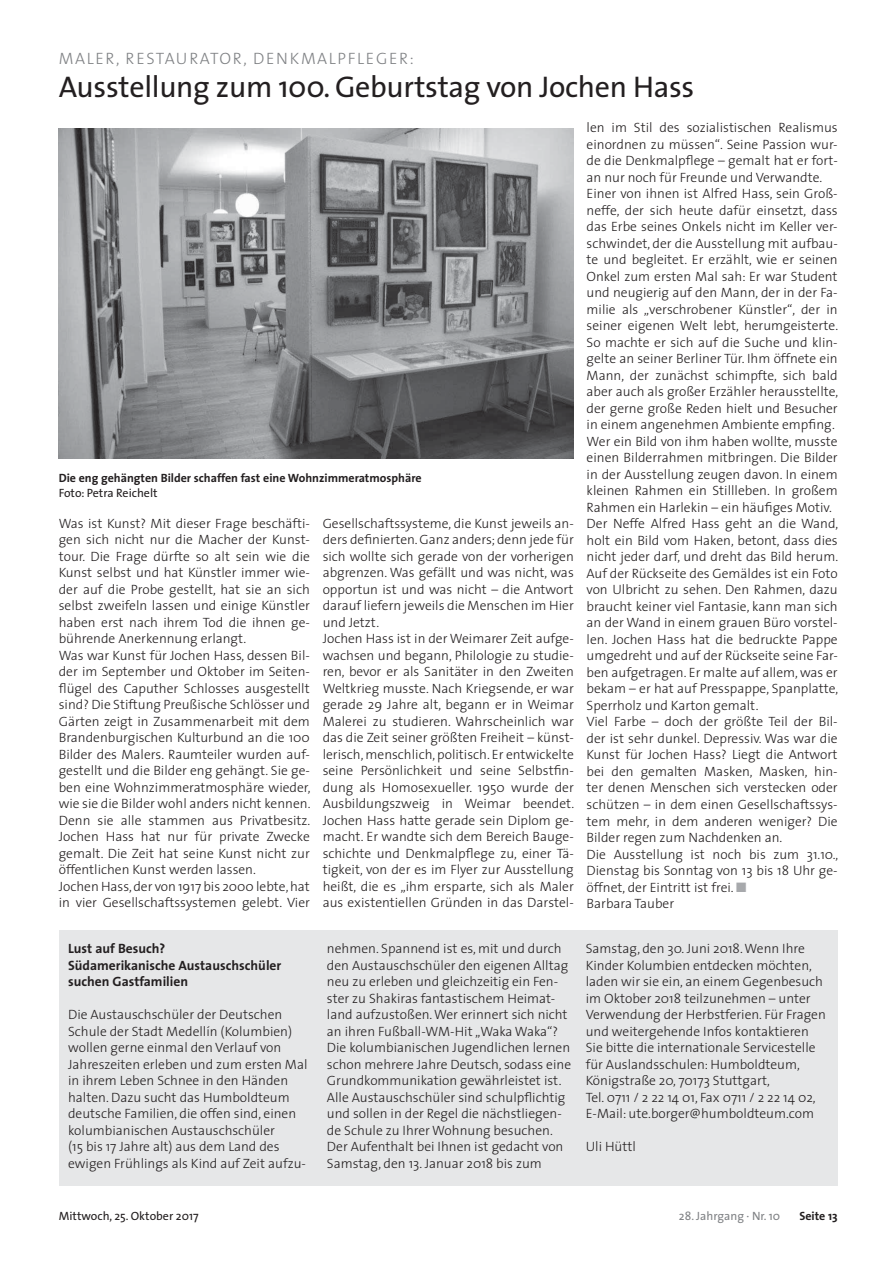
<style>
.page{position:relative;width:894px;height:1263px;background:#fff}
.page>*{position:absolute;margin:0;border:0;box-sizing:border-box;transform-origin:0 0}
.t1{font:30px "The Sans";letter-spacing:-.01em;color:#231f20}
.t2{font:300 16.5px "The Sans";letter-spacing:.1em;color:#808285}
.t3{font:300 13.5px/16.5px "The Sans";color:#231f20}
.t4{font:700 13.5px/16.5px "The Sans";color:#231f20}
.t5{font:700 12px "The Sans";color:#231f20}
.t6{font:12px "The Sans";color:#231f20}
.t7{font:12px "The Sans";color:#808285}
</style>
<div class="page">
<div style="left:59px;top:930px;width:778px;height:255px;background:#e6e7e8"></div>
<img style="left:59px;top:128px;width:514px;height:330px">
<p class="t2" style="left:59px;top:52px;width:356px">MALER, RESTAURATOR, DENKMALPFLEGER:</p>
<h1 class="t1" style="left:59px;top:76px;width:636px">Ausstellung zum 100. Geburtstag von Jochen Hass</h1>
<p class="t5" style="left:59px;top:472px;width:364px">Die eng gehängten Bilder schaffen fast eine Wohnzimmeratmosphäre</p>
<p class="t6" style="left:59px;top:488px;width:100px">Foto: Petra Reichelt</p>
<p class="t3" style="left:59px;top:516px;width:253px">Was ist Kunst? Mit dieser Frage beschäfti&shy;gen sich nicht nur die Macher der Kunst&shy;tour. Die Frage dürfte so alt sein wie die Kunst selbst und hat Künstler immer wie&shy;der auf die Probe gestellt, hat sie an sich selbst zweifeln lassen und einige Künstler haben erst nach ihrem Tod die ihnen ge&shy;bührende Anerkennung erlangt.<br>Was war Kunst für Jochen Hass, dessen Bil&shy;der im September und Oktober im Seiten&shy;flügel des Caputher Schlosses ausgestellt sind? Die Stiftung Preußische Schlösser und Gärten zeigt in Zusammenarbeit mit dem Brandenburgischen Kulturbund an die 100<br>Bilder des Malers. Raumteiler wurden auf&shy;gestellt und die Bilder eng gehängt. Sie ge&shy;ben eine Wohnzimmeratmosphäre wieder, wie sie die Bilder wohl anders nicht kennen.<br>Denn sie alle stammen aus Privatbesitz.<br>Jochen Hass hat nur für private Zwecke gemalt. Die Zeit hat seine Kunst nicht zur öffentlichen Kunst werden lassen.<br>Jochen Hass, der von 1917 bis 2000 lebte, hat in vier Gesellschaftssystemen gelebt. Vier</p>
<p class="t3" style="left:322px;top:516px;width:253px">Gesellschaftssysteme, die Kunst jeweils an&shy;ders definierten. Ganz anders; denn jede für sich wollte sich gerade von der vorherigen abgrenzen. Was gefällt und was nicht, was opportun ist und was nicht – die Antwort darauf liefern jeweils die Menschen im Hier und Jetzt.<br>Jochen Hass ist in der Weimarer Zeit aufge&shy;wachsen und begann, Philologie zu studie&shy;ren, bevor er als Sanitäter in den Zweiten Weltkrieg musste. Nach Kriegsende, er war gerade 29 Jahre alt, begann er in Weimar Malerei zu studieren. Wahrscheinlich war das die Zeit seiner größten Freiheit – künst&shy;lerisch, menschlich, politisch. Er entwickelte seine Persönlichkeit und seine Selbstfin&shy;dung als Homosexueller. 1950 wurde der Ausbildungszweig in Weimar beendet.<br>Jochen Hass hatte gerade sein Diplom ge&shy;macht. Er wandte sich dem Bereich Bauge&shy;schichte und Denkmalpflege zu, einer Tä&shy;tigkeit, von der es im Flyer zur Ausstellung heißt, die es „ihm ersparte, sich als Maler aus existentiellen Gründen in das Darstel-</p>
<p class="t3" style="left:586px;top:121px;width:253px">len im Stil des sozialistischen Realismus einordnen zu müssen“. Seine Passion wur&shy;de die Denkmalpflege – gemalt hat er fort&shy;an nur noch für Freunde und Verwandte.<br>Einer von ihnen ist Alfred Hass, sein Groß&shy;neffe, der sich heute dafür einsetzt, dass das Erbe seines Onkels nicht im Keller ver&shy;schwindet, der die Ausstellung mit aufbau&shy;te und begleitet. Er erzählt, wie er seinen Onkel zum ersten Mal sah: Er war Student und neugierig auf den Mann, der in der Fa&shy;milie als „verschrobener Künstler“, der in seiner eigenen Welt lebt, herumgeisterte.<br>So machte er sich auf die Suche und klin&shy;gelte an seiner Berliner Tür. Ihm öffnete ein Mann, der zunächst schimpfte, sich bald aber auch als großer Erzähler herausstellte, der gerne große Reden hielt und Besucher in einem angenehmen Ambiente empfing.<br>Wer ein Bild von ihm haben wollte, musste einen Bilderrahmen mitbringen. Die Bilder in der Ausstellung zeugen davon. In einem kleinen Rahmen ein Stillleben. In großem Rahmen ein Harlekin – ein häufiges Motiv.<br>Der Neffe Alfred Hass geht an die Wand, holt ein Bild vom Haken, betont, dass dies nicht jeder darf, und dreht das Bild herum.<br>Auf der Rückseite des Gemäldes ist ein Foto von Ulbricht zu sehen. Den Rahmen, dazu braucht keiner viel Fantasie, kann man sich an der Wand in einem grauen Büro vorstel&shy;len. Jochen Hass hat die bedruckte Pappe umgedreht und auf der Rückseite seine Far&shy;ben aufgetragen. Er malte auf allem, was er bekam – er hat auf Presspappe, Spanplatte, Sperrholz und Karton gemalt.<br>Viel Farbe – doch der größte Teil der Bil&shy;der ist sehr dunkel. Depressiv. Was war die Kunst für Jochen Hass? Liegt die Antwort bei den gemalten Masken, Masken, hin&shy;ter denen Menschen sich verstecken oder schützen – in dem einen Gesellschaftssys&shy;tem mehr, in dem anderen weniger? Die Bilder regen zum Nachdenken an.<br>Die Ausstellung ist noch bis zum 31.10., Dienstag bis Sonntag von 13 bis 18 Uhr ge&shy;öffnet, der Eintritt ist frei.<br>Barbara Tauber</p>
<p class="t4" style="left:68px;top:940px;width:214px">Lust auf Besuch?<br>Südamerikanische Austauschschüler suchen Gast familien</p>
<p class="t3" style="left:68px;top:1007px;width:241px">Die Austauschschüler der Deutschen Schule der Stadt Medellín (Kolumbien) wollen gerne einmal den Verlauf von Jahreszeiten erleben und zum ersten Mal in ihrem Leben Schnee in den Händen halten. Dazu sucht das Humboldteum deutsche Familien, die offen sind, einen kolumbianischen Austauschschüler<br>(15 bis 17 Jahre alt) aus dem Land des ewigen Frühlings als Kind auf Zeit aufzu-</p>
<p class="t3" style="left:327px;top:941px;width:245px">nehmen. Spannend ist es, mit und durch den Austauschschüler den eigenen Alltag neu zu erleben und gleichzeitig ein Fen&shy;ster zu Shakiras fantastischem Heimat&shy;land aufzustoßen. Wer erinnert sich nicht an ihren Fußball-WM-Hit „Waka Waka“?<br>Die kolumbianischen Jugendlichen lernen schon mehrere Jahre Deutsch, sodass eine Grundkommunikation gewährleistet ist.<br>Alle Austauschschüler sind schulpflichtig und sollen in der Regel die nächstliegen&shy;de Schule zu Ihrer Wohnung besuchen.<br>Der Aufenthalt bei Ihnen ist gedacht von Samstag, den 13. Januar 2018 bis zum</p>
<p class="t3" style="left:585px;top:941px;width:241px">Samstag, den 30. Juni 2018. Wenn Ihre Kinder Kolumbien entdecken möchten, laden wir sie ein, an einem Gegenbesuch im Oktober 2018 teilzunehmen – unter Verwendung der Herbstferien. Für Fragen und weitergehende Infos kontaktieren Sie bitte die internationale Servicestelle für Auslandsschulen: Humboldteum, Königstraße 20, 70173 Stuttgart,<br>Tel. 0711 / 2 22 14 01, Fax 0711 / 2 22 14 02, E-Mail: ute.borger@humboldteum.com</p>
<p class="t3" style="left:585px;top:1139px;width:52px">Uli Hüttl</p>
<p class="t6" style="left:59px;top:1211px;width:141px">Mittwoch, 25. Oktober 2017</p>
<p class="t7" style="left:678px;top:1211px;width:103px">28. Jahrgang · Nr. 10</p>
<p class="t5" style="left:799px;top:1210px;width:40px">Seite 13</p>
</div>
